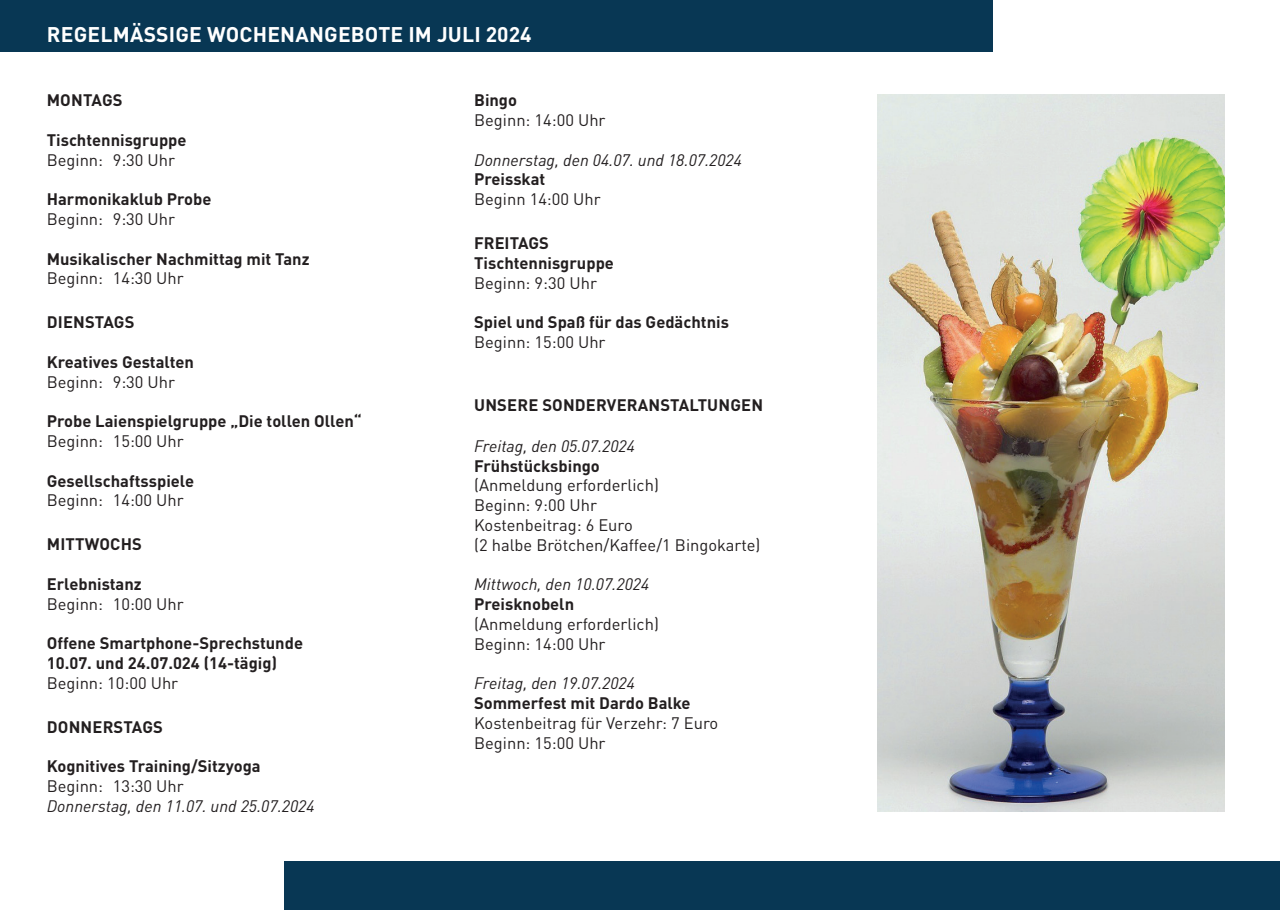
<style>
.page{position:relative;width:1280px;height:910px;background:#fff}
.page>*{position:absolute;margin:0;border:0;box-sizing:border-box;transform-origin:0 0}
.t1{font:700 21px "DIN Pro";letter-spacing:.01em;color:#fff}
.t2{font:700 16.5px/19.8px "DIN Pro";color:#231f20}
.t3{font:16.5px/19.8px "DIN Pro";color:#231f20}
.t4{font:italic 16.5px "DIN Pro";color:#231f20}
</style>
<div class="page">
<div style="left:0;top:0;width:993px;height:51px;background:#083754"></div>
<div style="left:285px;top:861px;width:995px;height:49px;background:#083754"></div>
<img style="left:877px;top:94px;width:348px;height:717px">
<p class="t1" style="left:47px;top:18px;width:486px">REGELMÄSSIGE WOCHENANGEBOTE IM JULI 2024</p>
<p class="t2" style="left:47px;top:89px;width:77px">MONTAGS</p>
<p class="t2" style="left:47px;top:129px;width:141px">Tischtennisgruppe</p>
<p class="t3" style="left:47px;top:149px;width:130px">Beginn: 9:30 Uhr</p>
<p class="t2" style="left:47px;top:188px;width:166px">Harmonikaklub Probe</p>
<p class="t3" style="left:47px;top:208px;width:130px">Beginn: 9:30 Uhr</p>
<p class="t2" style="left:47px;top:248px;width:264px">Musikalischer Nachmittag mit Tanz</p>
<p class="t3" style="left:47px;top:267px;width:138px">Beginn: 14:30 Uhr</p>
<p class="t2" style="left:47px;top:311px;width:89px">DIENSTAGS</p>
<p class="t2" style="left:47px;top:351px;width:149px">Kreatives Gestalten</p>
<p class="t3" style="left:47px;top:371px;width:130px">Beginn: 9:30 Uhr</p>
<p class="t2" style="left:47px;top:410px;width:317px">Probe Laienspielgruppe „Die tollen Ollen“</p>
<p class="t3" style="left:47px;top:430px;width:138px">Beginn: 15:00 Uhr</p>
<p class="t2" style="left:47px;top:470px;width:149px">Gesellschaftsspiele</p>
<p class="t3" style="left:47px;top:489px;width:138px">Beginn: 14:00 Uhr</p>
<p class="t2" style="left:47px;top:533px;width:97px">MITTWOCHS</p>
<p class="t2" style="left:47px;top:573px;width:97px">Erlebnistanz</p>
<p class="t3" style="left:47px;top:593px;width:138px">Beginn: 10:00 Uhr</p>
<p class="t2" style="left:47px;top:632px;width:258px">Offene Smartphone-Sprechstunde<br>10.07. und 24.07.024 (14-tägig)</p>
<p class="t3" style="left:47px;top:672px;width:133px">Beginn: 10:00 Uhr</p>
<p class="t2" style="left:47px;top:716px;width:118px">DONNERSTAGS</p>
<p class="t2" style="left:47px;top:755px;width:215px">Kognitives Training/Sitzyoga</p>
<p class="t3" style="left:47px;top:775px;width:138px">Beginn: 13:30 Uhr</p>
<p class="t4" style="left:47px;top:793px;width:269px">Donnerstag, den 11.07. und 25.07.2024</p>
<p class="t2" style="left:474px;top:89px;width:44px">Bingo</p>
<p class="t3" style="left:474px;top:109px;width:133px">Beginn: 14:00 Uhr</p>
<p class="t4" style="left:474px;top:147px;width:269px">Donnerstag, den 04.07. und 18.07.2024</p>
<p class="t2" style="left:474px;top:168px;width:73px">Preisskat</p>
<p class="t3" style="left:474px;top:188px;width:128px">Beginn 14:00 Uhr</p>
<p class="t2" style="left:474px;top:232px;width:141px">FREITAGS<br>Tischtennisgruppe</p>
<p class="t3" style="left:474px;top:272px;width:124px">Beginn: 9:30 Uhr</p>
<p class="t2" style="left:474px;top:311px;width:256px">Spiel und Spaß für das Gedächtnis</p>
<p class="t3" style="left:474px;top:331px;width:133px">Beginn: 15:00 Uhr</p>
<p class="t2" style="left:474px;top:394px;width:290px">UNSERE SONDERVERANSTALTUNGEN</p>
<p class="t4" style="left:474px;top:433px;width:162px">Freitag, den 05.07.2024</p>
<p class="t2" style="left:474px;top:455px;width:127px">Frühstücksbingo</p>
<p class="t3" style="left:474px;top:474px;width:288px">(Anmeldung erforderlich)<br>Beginn: 9:00 Uhr<br>Kostenbeitrag: 6 Euro<br>(2 halbe Brötchen/Kaffee/1 Bingokarte)</p>
<p class="t4" style="left:474px;top:572px;width:177px">Mittwoch, den 10.07.2024</p>
<p class="t2" style="left:474px;top:593px;width:101px">Preisknobeln</p>
<p class="t3" style="left:474px;top:613px;width:186px">(Anmeldung erforderlich)<br>Beginn: 14:00 Uhr</p>
<p class="t4" style="left:474px;top:671px;width:162px">Freitag, den 19.07.2024</p>
<p class="t2" style="left:474px;top:692px;width:218px">Sommerfest mit Dardo Balke</p>
<p class="t3" style="left:474px;top:712px;width:246px">Kostenbeitrag für Verzehr: 7 Euro<br>Beginn: 15:00 Uhr</p>
</div>
